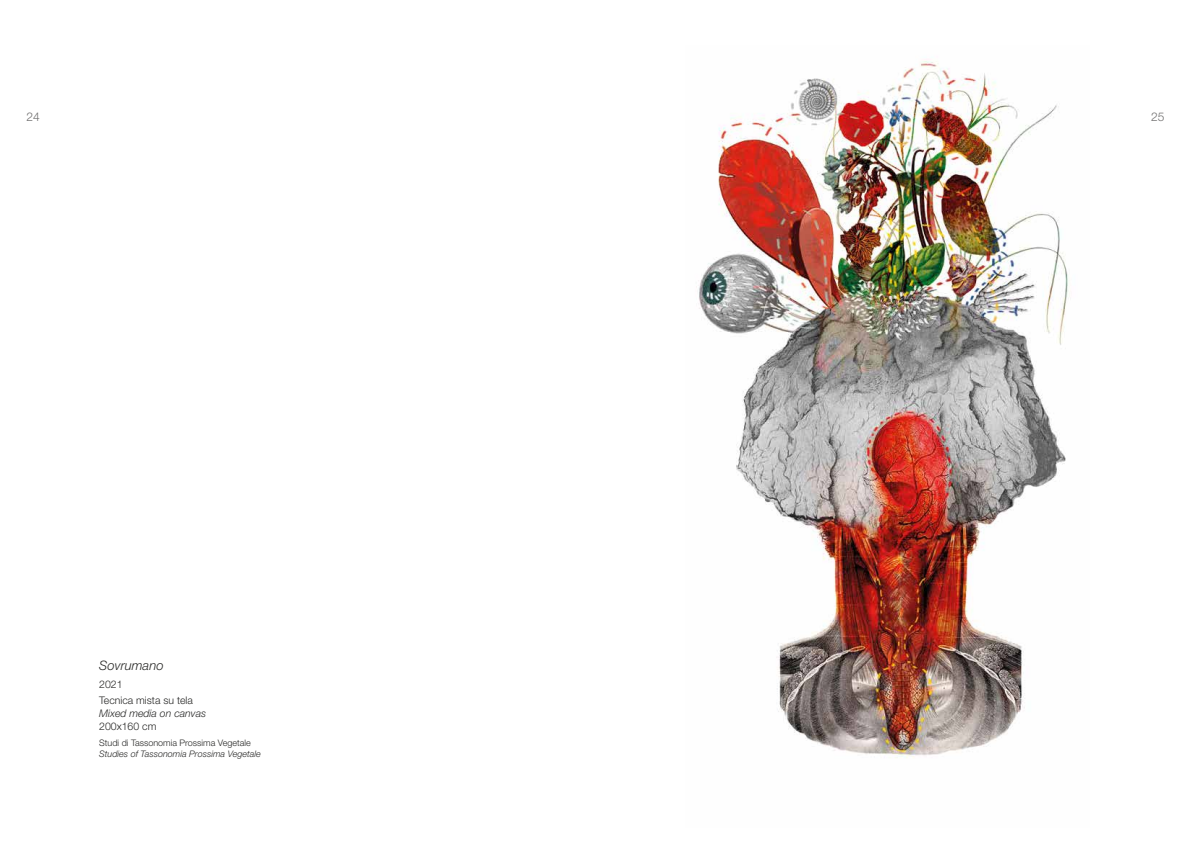
<style>
.page{position:relative;width:1191px;height:842px;background:#fff}
.page>*{position:absolute;margin:0;border:0;box-sizing:border-box;transform-origin:0 0}
.t1{font:italic 300 13px "Helvetica Neue";color:#282827}
.t2{font:300 12px "Helvetica Neue";color:#706f6f}
.t3{font:300 10.5px/15.8px "Helvetica Neue";color:#282827}
.t4{font:italic 300 10.5px "Helvetica Neue";color:#282827}
.t5{font:italic 300 9px "Helvetica Neue";color:#282827}
.t6{font:300 9px "Helvetica Neue";color:#282827}
</style>
<div class="page">
<img style="left:696px;top:61px;width:372px;height:697px">
<h2 class="t2" style="left:26px;top:110px;width:15px">24</h2>
<h2 class="t2" style="left:1151px;top:110px;width:15px">25</h2>
<h1 class="t1" style="left:99px;top:657px;width:66px">Sovrumano</h1>
<p class="t3" style="left:99px;top:676px;width:95px">2021<br>Tecnica mista su tela</p>
<p class="t4" style="left:99px;top:707px;width:108px">Mixed media on canvas</p>
<p class="t3" style="left:99px;top:718px;width:59px">200x160 cm</p>
<p class="t6" style="left:99px;top:738px;width:153px">Studi di Tassonomia Prossima Vegetale</p>
<p class="t5" style="left:99px;top:748px;width:163px">Studies of Tassonomia Prossima Vegetale</p>
</div>
